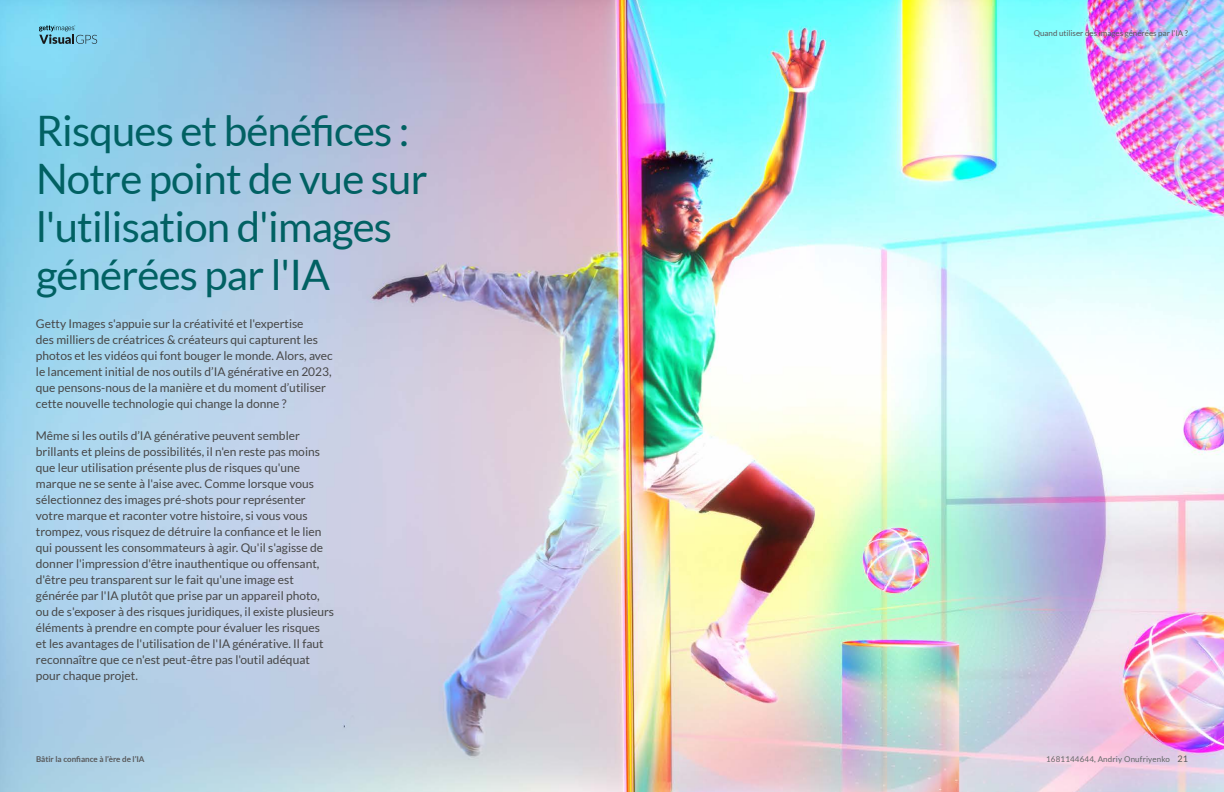
<style>
.page{position:relative;width:1224px;height:792px;background:#fff}
.page>*{position:absolute;margin:0;border:0;box-sizing:border-box;transform-origin:0 0}
.t1{font:42px/48px "Lato";letter-spacing:-.02em;color:#016163}
.t2{font:12px/16px "Lato";color:#474747}
.t3{font:9px "Lato";color:#58595b}
.t4{font:8px "Lato";color:#58595b}
.t5{font:700 8px "Lato";color:#58595b}
.t6{font:8px "Lato";letter-spacing:.02em;color:#626867}
</style>
<div class="page">
<img style="left:0;top:0;width:1224px;height:792px">
<svg style="left:39px;top:25px;width:58px;height:19px"></svg>
<h1 class="t1" style="left:36px;top:106px;width:393px">Risques et bénéfices :<br>Notre point de vue sur l'utilisation d'images générées par l'IA</h1>
<p class="t2" style="left:36px;top:316px;width:298px">Getty Images s'appuie sur la créativité et l'expertise<br>des milliers de créatrices &amp; créateurs qui capturent les photos et les vidéos qui font bouger le monde. Alors, avec le lancement initial de nos outils d’IA générative en 2023, que pensons-nous de la manière et du moment d’utiliser cette nouvelle technologie qui change la donne ?</p>
<p class="t2" style="left:36px;top:428px;width:300px">Même si les outils d’IA générative peuvent sembler brillants et pleins de possibilités, il n'en reste pas moins que leur utilisation présente plus de risques qu'une marque ne se sente à l'aise avec. Comme lorsque vous sélectionnez des images pré-shots pour représenter votre marque et raconter votre histoire, si vous vous trompez, vous risquez de détruire la confiance et le lien qui poussent les consommateurs à agir. Qu'il s'agisse de donner l'impression d'être inauthentique ou offensant, d'être peu transparent sur le fait qu'une image est générée par l'IA plutôt que prise par un appareil photo, ou de s'exposer à des risques juridiques, il existe plusieurs éléments à prendre en compte pour évaluer les risques<br>et les avantages de l'utilisation de l'IA générative. Il faut reconnaître que ce n'est peut-être pas l'outil adéquat pour chaque projet.</p>
<p class="t4" style="left:1034px;top:29px;width:156px">Quand utiliser des images générées par l'IA ?</p>
<p class="t5" style="left:36px;top:755px;width:110px">Bâtir la confiance à l’ère de l’IA</p>
<p class="t3" style="left:1178px;top:754px;width:12px">21</p>
<p class="t6" style="left:1046px;top:755px;width:125px">1681144644, Andriy Onufriyenko</p>
</div>
